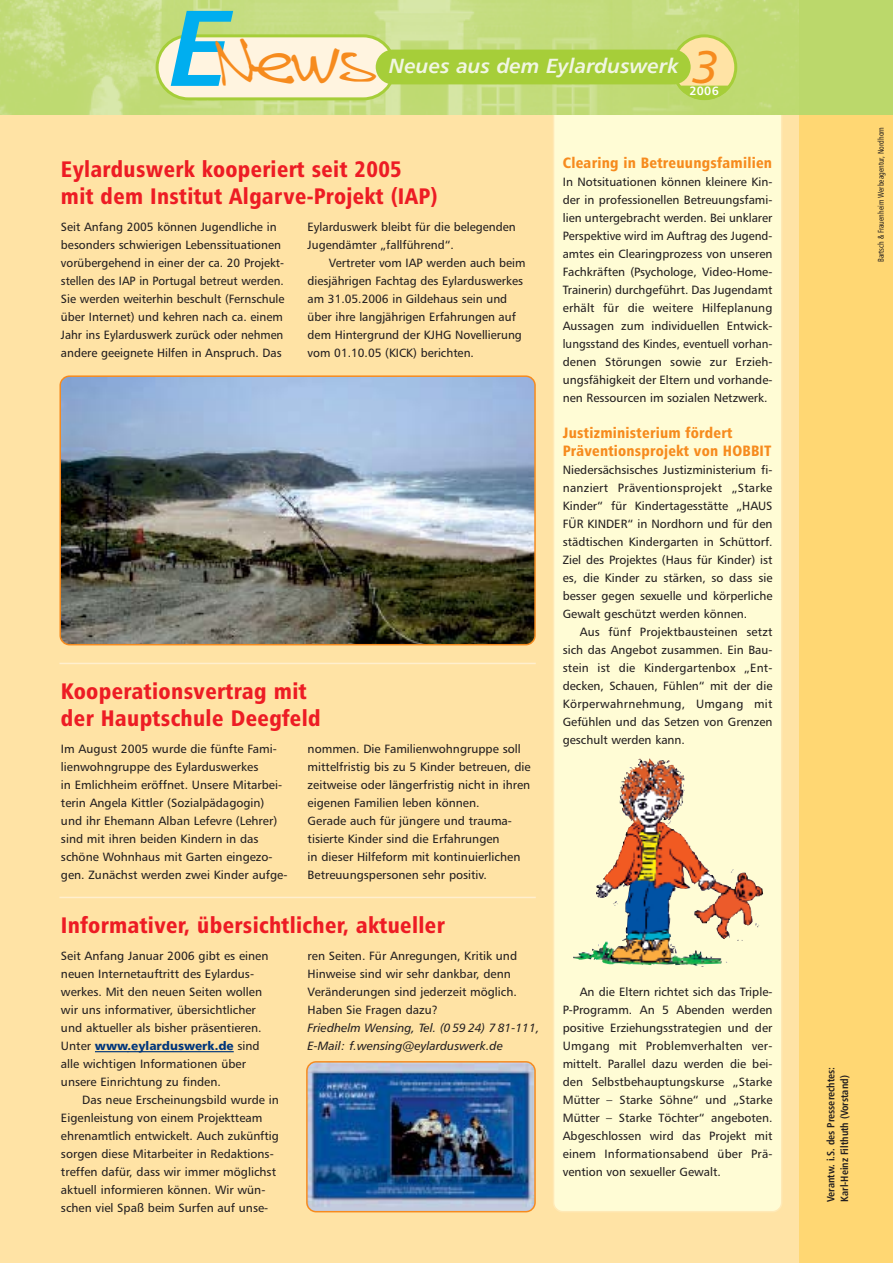
<style>
.page{position:relative;width:893px;height:1263px;background:#ffe3a5}
.page>*{position:absolute;margin:0;border:0;box-sizing:border-box;transform-origin:0 0}
.t1{font:49.5px "Steve Hand";color:#f68b1e}
.t2{font:45.9px "Humanist 777 BT Italic B";color:#f68b1e}
.t3{font:22.5px/27px "Humanist 777 BT Black Condensed B";letter-spacing:.015em;color:#ed1c24}
.t4{font:20.55px "Humanist 777 BT Bold Italic B";color:#f1f6e3}
.t5{font:15px/18px "Humanist 777 BT Black Condensed B";letter-spacing:.015em;color:#f68b1e}
.t6{font:12px/18px "Humanist 777 BT Roman B";color:#231f20}
.t7{font:12px/18px "Humanist 777 BT Italic B";color:#231f20}
.t8{font:12px "Humanist 777 BT Black B";color:#00367b}
.t9{font:12px "Humanist 777 BT Bold B";color:#fff}
.t10{font:10.5px/13.5px "Humanist 777 BT Bold Condensed B";color:#231f20}
.t11{font:8.25px "Humanist 777 BT Roman Condensed B";color:#231f20;scale:.91 1}
.s1{font-family:"Humanist 777 BT Bold Italic B";font-size:108px;color:#00aeef}
.s2{font-family:"Humanist 777 BT Roman B";color:#231f20}
</style>
<div class="page">
<div style="left:553px;top:115px;width:229px;height:1097px;background:#fffcd5"></div>
<div style="left:799px;top:114px;width:94px;height:1149px;background:#ffd773"></div>
<img style="left:0;top:0;width:799px;height:115px">
<div style="left:799px;top:0;width:94px;height:115px;background:#bbd86b"></div>
<svg style="left:156px;top:34px;width:240px;height:66px;background:#f3efca"></svg>
<svg style="left:671px;top:34px;width:66px;height:66px"></svg>
<div style="left:376px;top:50px;width:315px;height:34px;background:#a6ce39;border-radius:17px"></div>
<hr style="left:95px;top:1051px;width:33px;height:1px;background:#00367b">
<hr style="left:128px;top:1051px;width:106px;height:1px;background:#00367b">
<img style="left:643px;top:759px;width:79px;height:125px">
<img style="left:59px;top:375px;width:477px;height:270px">
<img style="left:306px;top:1061px;width:230px;height:151px">
<hr style="left:59px;top:897px;width:477px;height:1px;background:#ffefcf">
<hr style="left:59px;top:663px;width:477px;height:1px;background:#ffefcf">
<h1 class="t1" style="left:170px;top:24px;width:206px"><span class="s1">E</span>News</h1>
<h3 class="t4" style="left:389px;top:57px;width:291px">Neues aus dem Eylarduswerk</h3>
<h2 class="t2" style="left:693px;top:47px;width:28px">3</h2>
<p class="t9" style="left:689px;top:86px;width:31px">2006</p>
<h3 class="t3" style="left:61px;top:158px;width:378px">Eylarduswerk kooperiert seit 2005 mit dem Institut Algarve-Projekt (IAP)</h3>
<p class="t6" style="left:61px;top:219px;width:225px">Seit Anfang 2005 können Jugendliche in besonders schwierigen Lebenssituationen vorübergehend in einer der ca. 20 Projekt&shy;stellen des IAP in Portugal betreut werden.<br>Sie werden weiterhin beschult (Fernschule über Internet) und kehren nach ca. einem Jahr ins Eylarduswerk zurück oder nehmen andere geeignete Hilfen in Anspruch. Das</p>
<p class="t6" style="left:308px;top:219px;width:210px">Eylarduswerk bleibt für die belegenden<br>Jugendämter „fallführend“.</p>
<p class="t6" style="left:308px;top:255px;width:219px;text-indent:21px">Vertreter vom IAP werden auch beim diesjährigen Fachtag des Eylarduswerkes am 31.05.2006 in Gildehaus sein und über ihre langjährigen Erfahrungen auf dem Hintergrund der KJHG Novellierung vom 01.10.05 (KICK) berichten.</p>
<h3 class="t3" style="left:61px;top:680px;width:261px">Kooperationsvertrag mit der Hauptschule Deegfeld</h3>
<p class="t6" style="left:61px;top:741px;width:228px">Im August 2005 wurde die fünfte Fami&shy;lienwohngruppe des Eylarduswerkes<br>in Emlichheim eröffnet. Unsere Mitarbei&shy;terin Angela Kittler (Sozialpädagogin) und ihr Ehemann Alban Lefevre (Lehrer) sind mit ihren beiden Kindern in das schöne Wohnhaus mit Garten eingezo&shy;gen. Zunächst werden zwei Kinder aufge-</p>
<p class="t6" style="left:308px;top:741px;width:225px">nommen. Die Familienwohngruppe soll mittelfristig bis zu 5 Kinder betreuen, die zeitweise oder längerfristig nicht in ihren eigenen Familien leben können.<br>Gerade auch für jüngere und trauma&shy;tisierte Kinder sind die Erfahrungen<br>in dieser Hilfeform mit kontinuierlichen Betreuungspersonen sehr positiv.</p>
<h3 class="t3" style="left:61px;top:914px;width:385px">Informativer, übersichtlicher, aktueller</h3>
<p class="t6" style="left:308px;top:948px;width:211px">ren Seiten. Für Anregungen, Kritik und Hinweise sind wir sehr dankbar, denn Veränderungen sind jederzeit möglich.<br>Haben Sie Fragen dazu?</p>
<p class="t7" style="left:308px;top:1020px;width:233px">Friedhelm Wensing, Tel. (0 59 24) 7 81-111,<br>E-Mail: f.wensing@eylarduswerk.de</p>
<p class="t6" style="left:61px;top:948px;width:209px">Seit Anfang Januar 2006 gibt es einen neuen Internetauftritt des Eylardus&shy;werkes. Mit den neuen Seiten wollen wir uns informativer, übersichtlicher und aktueller als bisher präsentieren.</p>
<p class="t8" style="left:61px;top:1039px;width:200px"><span class="s2">Unter</span> www.eylarduswerk.de <span class="s2">sind</span></p>
<p class="t6" style="left:61px;top:1056px;width:187px">alle wichtigen Informationen über unsere Einrichtung zu finden.</p>
<p class="t6" style="left:61px;top:1092px;width:219px;text-indent:21px">Das neue Erscheinungsbild wurde in Eigenleistung von einem Projektteam ehrenamtlich entwickelt. Auch zukünftig sorgen diese Mitarbeiter in Redaktions&shy;treffen dafür, dass wir immer möglichst aktuell informieren können. Wir wün&shy;schen viel Spaß beim Surfen auf unse-</p>
<p class="t5" style="left:563px;top:155px;width:211px">Clearing in Betreuungsfamilien</p>
<p class="t6" style="left:563px;top:174px;width:211px;text-align:justify">In Notsituationen können kleinere Kin&shy;der in professionellen Betreuungsfami&shy;lien untergebracht werden. Bei unklarer Perspektive wird im Auftrag des Jugend&shy;amtes ein Clearingprozess von unseren Fachkräften (Psychologe, Video-Home-Trainerin) durchgeführt. Das Jugendamt erhält für die weitere Hilfeplanung Aussagen zum individuellen Entwick&shy;lungsstand des Kindes, eventuell vorhan&shy;denen Störungen sowie zur Erzieh&shy;ungsfähigkeit der Eltern und vorhande&shy;nen Ressourcen im sozialen Netzwerk.</p>
<p class="t5" style="left:563px;top:425px;width:210px">Justizministerium fördert<br>Präventionsprojekt von HOBBIT</p>
<p class="t6" style="left:563px;top:462px;width:211px;text-align:justify">Niedersächsisches Justizministerium fi&shy;nanziert Präventionsprojekt „Starke Kinder“ für Kindertagesstätte „HAUS FÜR KINDER“ in Nordhorn und für den städtischen Kindergarten in Schüttorf.<br>Ziel des Projektes (Haus für Kinder) ist es, die Kinder zu stärken, so dass sie besser gegen sexuelle und körperliche Gewalt geschützt werden können.</p>
<p class="t6" style="left:563px;top:624px;width:211px;text-align:justify;text-indent:17px">Aus fünf Projektbausteinen setzt sich das Angebot zusammen. Ein Bau&shy;stein ist die Kindergartenbox „Ent&shy;decken, Schauen, Fühlen“ mit der die Körperwahrnehmung, Umgang mit Gefühlen und das Setzen von Grenzen geschult werden kann.</p>
<p class="t6" style="left:563px;top:984px;width:211px;text-align:justify;text-indent:17px">An die Eltern richtet sich das Triple-P-Programm. An 5 Abenden werden positive Erziehungsstrategien und der Umgang mit Problemverhalten ver&shy;mittelt. Parallel dazu werden die bei&shy;den Selbstbehauptungskurse „Starke Mütter – Starke Söhne“ und „Starke Mütter – Starke Töchter“ angeboten.<br>Abgeschlossen wird das Projekt mit einem Informationsabend über Prä&shy;vention von sexueller Gewalt.</p>
<p class="t11" style="left:877px;top:262px;width:150px;rotate:-90deg">Bartsch &amp; Frauenheim Werbeagentur, Nordhorn</p>
<p class="t10" style="left:825px;top:1202px;width:137px;rotate:-90deg">Verantw. i.S. des Presserechtes:<br>Karl-Heinz Filthuth (Vorstand)</p>
</div>
